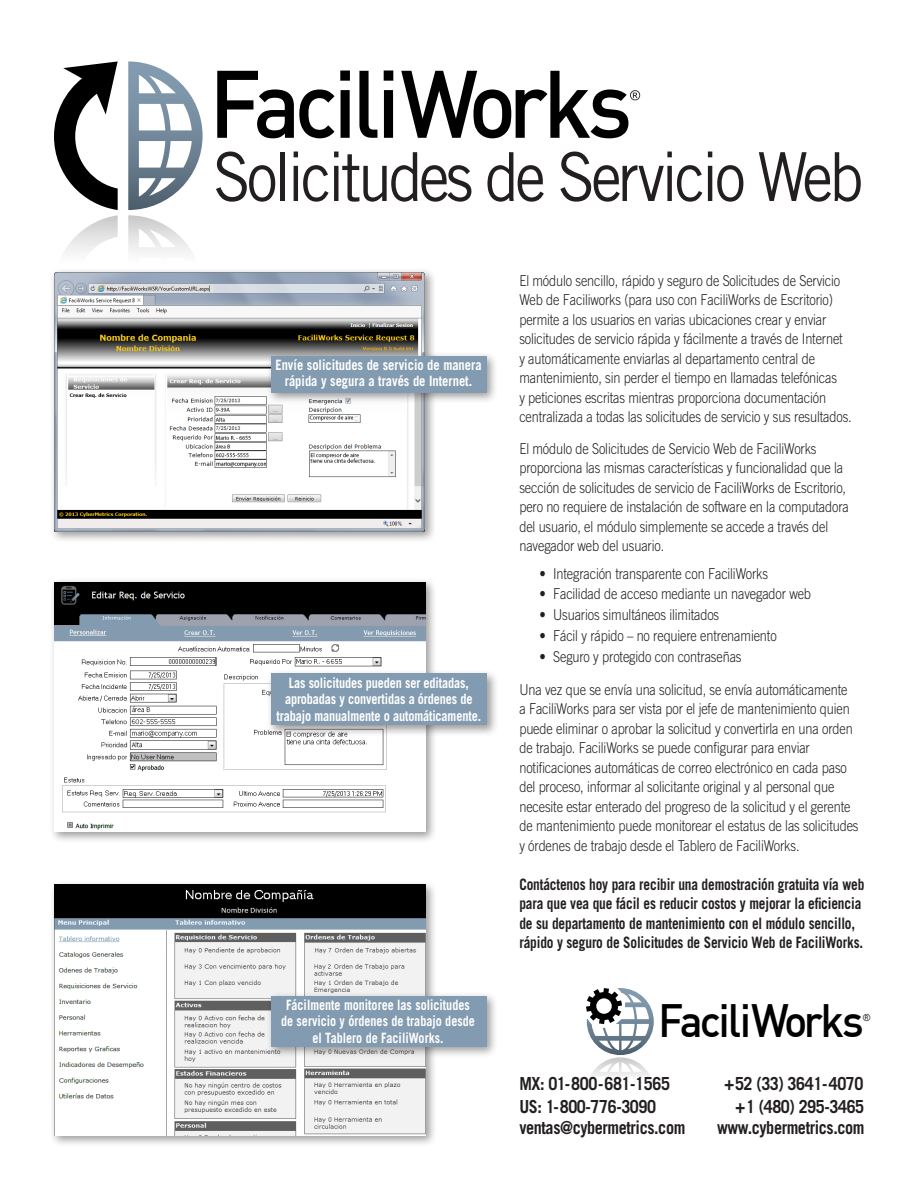
<style>
.page{position:relative;width:918px;height:1188px;background:#fff}
.page>*{position:absolute;margin:0;border:0;box-sizing:border-box;transform-origin:0 0}
.t1{font:67.5px "Trade Gothic LT Std";letter-spacing:-.06em;color:#231f20;scale:.91 1}
.t2{font:500 45.75px "DIN";letter-spacing:-.05em;color:#000;scale:.95 1}
.t3{font:700 18px "Trade Gothic LT Std";letter-spacing:-.025em;color:#231f20;scale:.9 1}
.Paragraph_Style_1{font:700 15.75px/19.5px "Trade Gothic LT Std";letter-spacing:-.01em;color:#231f20;scale:.85 1}
.Paragraph_Style_1-2{font:300 15px/19.5px "Trade Gothic LT Std";letter-spacing:-.01em;color:#231f20;scale:.85 1}
.t4{font:700 14.25px/16.5px "Trade Gothic LT Std";color:#fff;text-align:center;scale:.86 1}
.t5{font:700 14.25px/16.5px "Trade Gothic LT Std";color:#fff;text-align:center;scale:.85 1}
.t6{font:700 14.25px/16.5px "Trade Gothic LT Std";color:#fff;text-align:center;scale:.88 1}
.t7{font:9.75px "Arial";color:#231f20}
</style>
<div class="page">
<div style="left:49px;top:578px;width:389px;height:265px;background:#231f20;opacity:.45"></div>
<img style="left:54px;top:582px;width:372px;height:250px">
<div style="left:49px;top:880px;width:389px;height:267px;background:#231f20;opacity:.45"></div>
<img style="left:54px;top:885px;width:372px;height:250px">
<div style="left:266px;top:991px;width:233px;height:67px;background:#231f20;opacity:.45"></div>
<div style="left:271px;top:996px;width:216px;height:50px;background:#839bb0"></div>
<div style="left:266px;top:669px;width:233px;height:68px;background:#231f20;opacity:.45"></div>
<div style="left:271px;top:674px;width:216px;height:51px;background:#839bb0"></div>
<svg style="left:54px;top:61px;width:149px;height:191px"></svg>
<svg style="left:217px;top:71px;width:117px;height:67px"></svg>
<svg style="left:340px;top:71px;width:10px;height:67px"></svg>
<svg style="left:359px;top:71px;width:18px;height:67px"></svg>
<svg style="left:384px;top:71px;width:9px;height:67px"></svg>
<svg style="left:401px;top:71px;width:239px;height:67px"></svg>
<svg style="left:586px;top:988px;width:68px;height:90px"></svg>
<div style="left:49px;top:267px;width:387px;height:276px;background:#231f20;opacity:.45"></div>
<img style="left:54px;top:272px;width:371px;height:259px">
<div style="left:266px;top:352px;width:233px;height:52px;background:#231f20;opacity:.45"></div>
<div style="left:271px;top:356px;width:216px;height:37px;background:#839bb0"></div>
<p class="t1" style="left:213px;top:136px;width:717px">Solicitudes de Servicio Web</p>
<p class="t6" style="left:275px;top:356px;width:236px">Envíe solicitudes de servicio de manera rápida y segura a través de Internet.</p>
<p class="t4" style="left:277px;top:674px;width:239px">Las solicitudes pueden ser editadas, aprobadas y convertidas a órdenes de trabajo manualmente o automáticamente.</p>
<p class="t5" style="left:281px;top:996px;width:229px">Fácilmente monitoree las solicitudes de servicio y órdenes de trabajo desde el Tablero de FaciliWorks.</p>
<p class="Paragraph_Style_1-2" style="left:519px;top:270px;width:393px">El módulo sencillo, rápido y seguro de Solicitudes de Servicio Web de Faciliworks (para uso con FaciliWorks de Escritorio) permite a los usuarios en varias ubicaciones crear y enviar solicitudes de servicio rápida y fácilmente a través de Internet y automáticamente enviarlas al departamento central de mantenimiento, sin perder el tiempo en llamadas telefónicas<br>y peticiones escritas mientras proporciona documentación centralizada a todas las solicitudes de servicio y sus resultados.</p>
<p class="Paragraph_Style_1-2" style="left:519px;top:438px;width:389px">El módulo de Solicitudes de Servicio Web de FaciliWorks proporciona las mismas características y funcionalidad que la sección de solicitudes de servicio de FaciliWorks de Escritorio, pero no requiere de instalación de software en la computadora del usuario, el módulo simplemente se accede a través del navegador web del usuario.</p>
<p class="Paragraph_Style_1-2" style="left:540px;top:563px;width:270px">• Integración transparente con FaciliWorks</p>
<p class="Paragraph_Style_1-2" style="left:540px;top:584px;width:321px">• Facilidad de acceso mediante un navegador web</p>
<p class="Paragraph_Style_1-2" style="left:540px;top:605px;width:213px">• Usuarios simultáneos ilimitados</p>
<p class="Paragraph_Style_1-2" style="left:540px;top:626px;width:280px">• Fácil y rápido – no requiere entrenamiento</p>
<p class="Paragraph_Style_1-2" style="left:540px;top:646px;width:239px">• Seguro y protegido con contraseñas</p>
<p class="Paragraph_Style_1-2" style="left:519px;top:679px;width:401px">Una vez que se envía una solicitud, se envía automáticamente<br>a FaciliWorks para ser vista por el jefe de mantenimiento quien puede eliminar o aprobar la solicitud y convertirla en una orden de trabajo. FaciliWorks se puede configurar para enviar notificaciones automáticas de correo electrónico en cada paso del proceso, informar al solicitante original y al personal que necesite estar enterado del progreso de la solicitud y el gerente de mantenimiento puede monitorear el estatus de las solicitudes y órdenes de trabajo desde el Tablero de FaciliWorks.</p>
<p class="Paragraph_Style_1" style="left:519px;top:874px;width:408px">Contáctenos hoy para recibir una demostración gratuita vía web para que vea que fácil es reducir costos y mejorar la eficiencia de su departamento de mantenimiento con el módulo sencillo, rápido y seguro de Solicitudes de Servicio Web de FaciliWorks.</p>
<p class="t2" style="left:658px;top:991px;width:218px">FaciliWorks</p>
<p class="t7" style="left:863px;top:1011px;width:9px">®</p>
<p class="t3" style="left:519px;top:1072px;width:169px">MX: 01-800-681-1565</p>
<p class="t3" style="left:725px;top:1072px;width:156px">+52 (33) 3641-4070</p>
<p class="t3" style="left:519px;top:1095px;width:153px">US: 1-800-776-3090</p>
<p class="t3" style="left:736px;top:1095px;width:145px">+1 (480) 295-3465</p>
<p class="t3" style="left:519px;top:1116px;width:186px">ventas@cybermetrics.com</p>
<p class="t3" style="left:717px;top:1116px;width:165px">www.cybermetrics.com</p>
</div>
